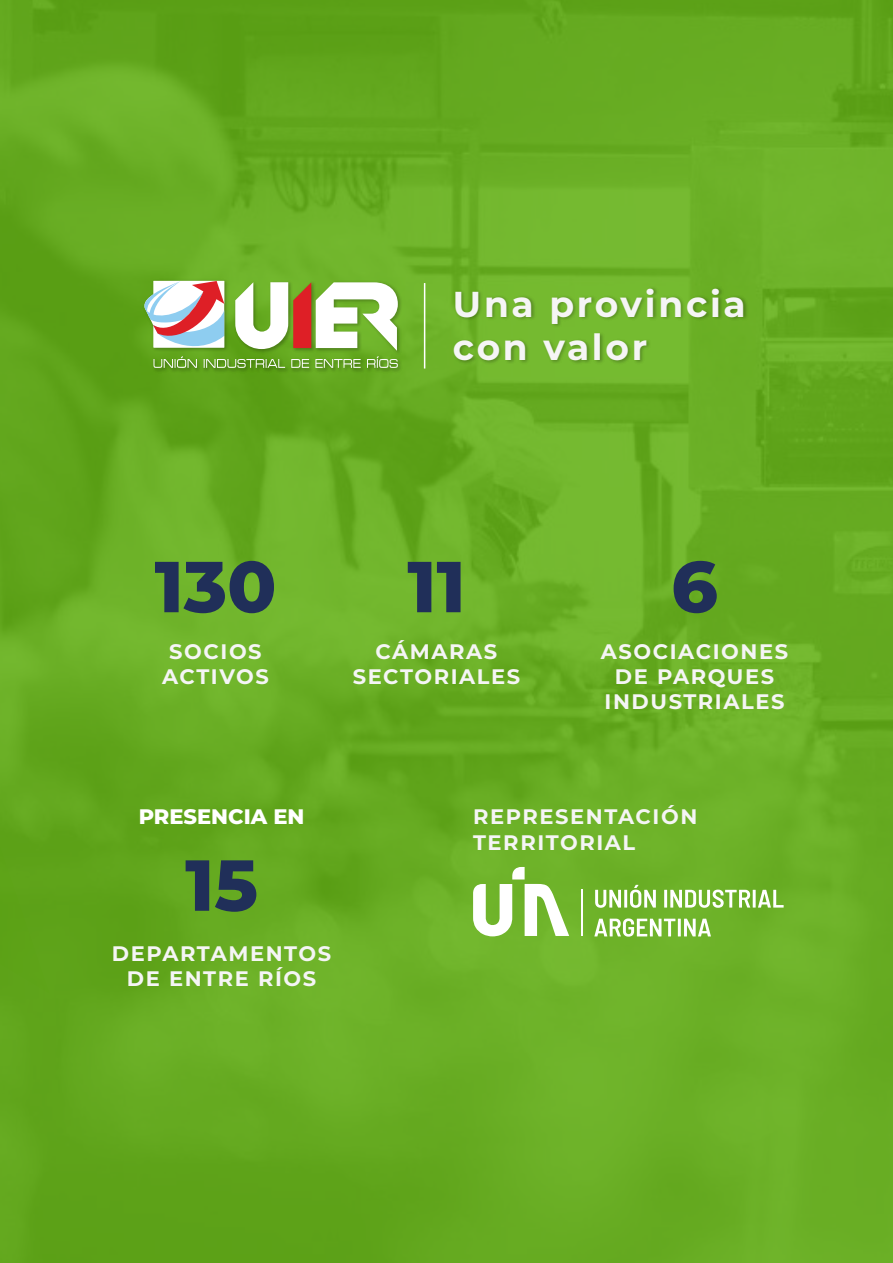
<style>
.page{position:relative;width:893px;height:1263px;background:#fff}
.page>*{position:absolute;margin:0;border:0;box-sizing:border-box;transform-origin:0 0}
.t1{font:800 72px "Montserrat";color:#202f59}
.t2{font:700 36px/43.2px "Montserrat";letter-spacing:.075em;color:#f5f5f5}
.t3{font:700 21px/25.2px "Montserrat";letter-spacing:.075em;color:#f5f5f5;text-align:center}
.t4{font:800 21px "Montserrat";color:#fff}
</style>
<div class="page">
<img style="left:0;top:0;width:893px;height:1263px">
<img style="left:141px;top:278px;width:264px;height:96px">
<svg style="left:141px;top:281px;width:257px;height:87px"></svg>
<img style="left:449px;top:283px;width:306px;height:93px">
<hr style="left:424px;top:283px;width:1px;height:85px;background:#fff">
<svg style="left:473px;top:867px;width:96px;height:69px"></svg>
<hr style="left:581px;top:890px;width:1px;height:46px;background:#fff">
<svg style="left:595px;top:885px;width:61px;height:23px"></svg>
<svg style="left:664px;top:889px;width:120px;height:19px"></svg>
<svg style="left:594px;top:918px;width:117px;height:19px"></svg>
<h2 class="t2" style="left:453px;top:280px;width:294px">Una provincia con valor</h2>
<h1 class="t1" style="left:155px;top:534px;width:123px">130</h1>
<p class="t3" style="left:162px;top:638px;width:108px">SOCIOS<br>ACTIVOS</p>
<h1 class="t1" style="left:407px;top:534px;width:60px">11</h1>
<p class="t3" style="left:353px;top:638px;width:169px">CÁMARAS<br>SECTORIALES</p>
<h1 class="t1" style="left:671px;top:534px;width:48px">6</h1>
<p class="t3" style="left:601px;top:638px;width:189px">ASOCIACIONES<br>DE PARQUES<br>INDUSTRIALES</p>
<p class="t4" style="left:139px;top:801px;width:167px">PRESENCIA EN</p>
<h1 class="t1" style="left:185px;top:832px;width:74px">15</h1>
<p class="t3" style="left:112px;top:940px;width:221px">DEPARTAMENTOS<br>DE ENTRE RÍOS</p>
<p class="t3" style="left:473px;top:803px;width:226px;text-align:left">REPRESENTACIÓN<br>TERRITORIAL</p>
</div>
